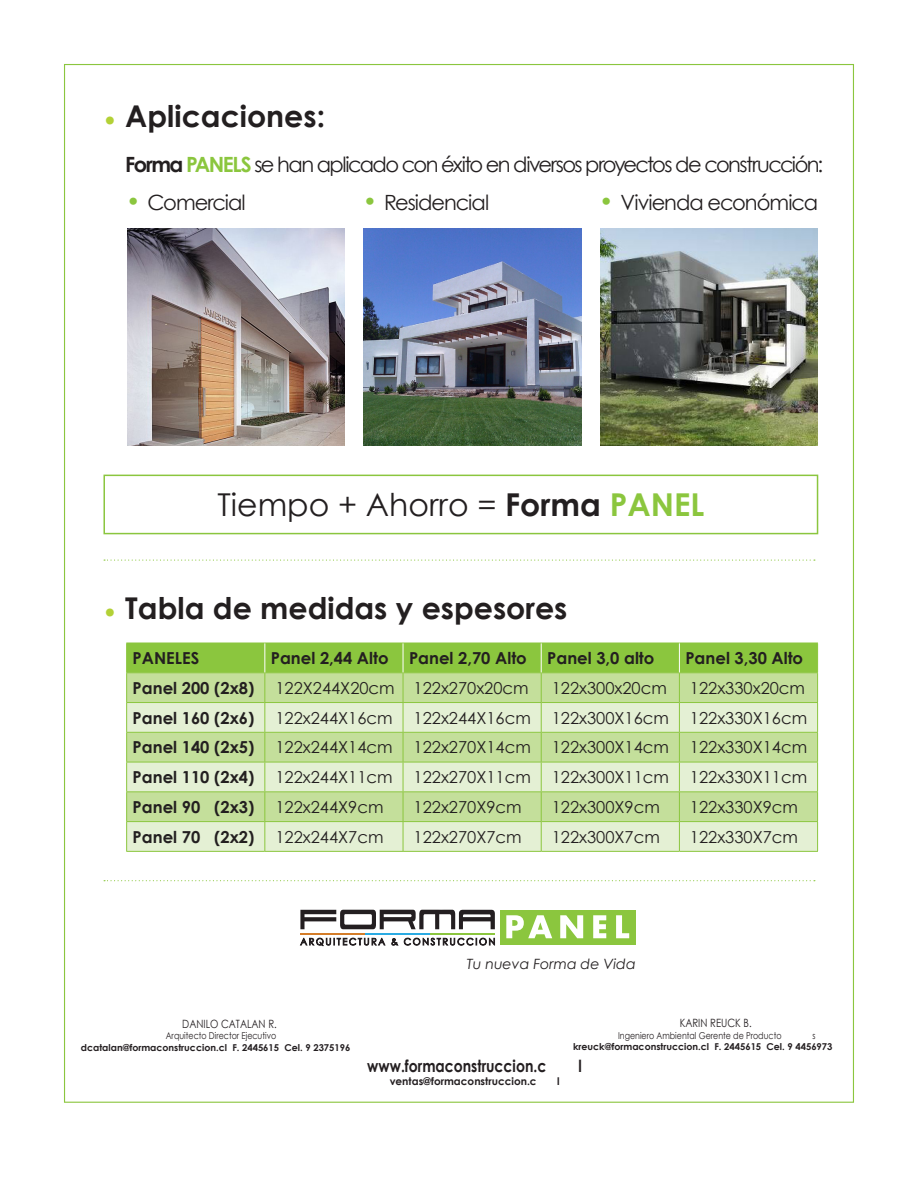
<style>
.page{position:relative;width:918px;height:1188px;background:#fff}
.page>*{position:absolute;margin:0;border:0;box-sizing:border-box;transform-origin:0 0}
.t1{font:31.5px "Century Gothic";color:#231f20}
.t2{font:700 30px "Century Gothic";color:#231f20}
.t3{font:21px "Century Gothic";letter-spacing:-.07em;color:#231f20}
.t4{font:21px "Century Gothic";letter-spacing:-.045em;color:#231f20}
.t5{font:21px "Century Gothic";letter-spacing:-.05em;color:#231f20}
.t6{font:700 16.8px "Century Gothic";color:#241f21;scale:.84 1}
.t7{font:16.5px "Century Gothic";color:#231f20}
.t8{font:700 16.5px "Century Gothic";color:#231f20}
.t9{font:italic 14.1px "Century Gothic";color:#231f20}
.t10{font:11.4px "Century Gothic";color:#241f21;scale:.84 1}
.t11{font:700 10.5px "Century Gothic";color:#241f21}
.t12{font:700 9.45px "Century Gothic";color:#241f21}
.t13{font:9.45px "Century Gothic";color:#241f21;scale:.84 1}
.s1{font-family:"Minion Pro";font-weight:400;color:#b3d136}
.s2{font-weight:700}
.s3{font-weight:700;color:#8bc63e}
.s4{font-weight:700;font-size:24px;color:#8bc63e}
</style>
<div class="page">
<div style="left:500px;top:910px;width:135px;height:35px;background:#8bc63e"></div>
<svg style="left:300px;top:910px;width:195px;height:19px"></svg>
<svg style="left:300px;top:938px;width:85px;height:8px"></svg>
<svg style="left:392px;top:938px;width:6px;height:7px"></svg>
<svg style="left:404px;top:938px;width:91px;height:7px"></svg>
<hr style="left:300px;top:933px;width:65px;height:1px;background:#d47d29">
<hr style="left:365px;top:933px;width:65px;height:1px;background:#2babe3">
<hr style="left:430px;top:933px;width:65px;height:1px;background:#8bc63e">
<svg style="left:506px;top:915px;width:123px;height:23px"></svg>
<div style="left:103px;top:475px;width:715px;height:59px;border:2px solid #8bc63e"></div>
<img style="left:127px;top:228px;width:218px;height:218px">
<img style="left:364px;top:228px;width:217px;height:218px">
<img style="left:600px;top:228px;width:218px;height:218px">
<hr style="left:126px;top:851px;width:139px;height:1px;background:#8bc63e">
<hr style="left:265px;top:851px;width:138px;height:1px;background:#8bc63e">
<hr style="left:403px;top:851px;width:138px;height:1px;background:#8bc63e">
<hr style="left:541px;top:851px;width:138px;height:1px;background:#8bc63e">
<hr style="left:679px;top:851px;width:139px;height:1px;background:#8bc63e">
<svg style="left:126px;top:643px;width:692px;height:208px;background:#c7e1a2"></svg>
<svg style="left:104px;top:880px;width:711px;height:1px"></svg>
<svg style="left:104px;top:560px;width:711px;height:1px"></svg>
<p class="t2" style="left:104px;top:97px;width:223px"><span class="s1">•</span> Aplicaciones:</p>
<p class="t3" style="left:125px;top:150px;width:700px"><span class="s2">Forma</span> <span class="s3">PANELS</span> se han aplicado con éxito en diversos proyectos de construcción:</p>
<p class="t4" style="left:126px;top:188px;width:121px"><span class="s4">•</span> Comercial</p>
<p class="t5" style="left:363px;top:188px;width:128px"><span class="s4">•</span> Residencial</p>
<p class="t4" style="left:599px;top:188px;width:220px"><span class="s4">•</span> Vivienda económica</p>
<p class="t1" style="left:218px;top:483px;width:488px">Tiempo + Ahorro = <span class="s2">Forma</span> <span class="s3">PANEL</span></p>
<p class="t2" style="left:104px;top:589px;width:465px"><span class="s1">•</span> Tabla de medidas y espesores</p>
<p class="t8" style="left:133px;top:648px;width:68px">PANELES</p>
<p class="t8" style="left:271px;top:648px;width:119px">Panel 2,44 Alto</p>
<p class="t8" style="left:409px;top:648px;width:119px">Panel 2,70 Alto</p>
<p class="t8" style="left:547px;top:648px;width:109px">Panel 3,0 alto</p>
<p class="t8" style="left:685px;top:648px;width:119px">Panel 3,30 Alto</p>
<p class="t8" style="left:133px;top:677px;width:123px">Panel 200 (2x8)</p>
<p class="t7" style="left:275px;top:676px;width:121px">122X244X20cm</p>
<p class="t7" style="left:414px;top:676px;width:117px">122x270x20cm</p>
<p class="t7" style="left:552px;top:676px;width:117px">122x300x20cm</p>
<p class="t7" style="left:690px;top:676px;width:117px">122x330x20cm</p>
<p class="t8" style="left:133px;top:707px;width:123px">Panel 160 (2x6)</p>
<p class="t7" style="left:275px;top:706px;width:119px">122x244X16cm</p>
<p class="t7" style="left:414px;top:706px;width:119px">122x244X16cm</p>
<p class="t7" style="left:552px;top:706px;width:119px">122x300X16cm</p>
<p class="t7" style="left:690px;top:706px;width:119px">122x330X16cm</p>
<p class="t8" style="left:133px;top:737px;width:123px">Panel 140 (2x5)</p>
<p class="t7" style="left:275px;top:736px;width:119px">122x244X14cm</p>
<p class="t7" style="left:414px;top:736px;width:119px">122x270X14cm</p>
<p class="t7" style="left:552px;top:736px;width:119px">122x300X14cm</p>
<p class="t7" style="left:690px;top:736px;width:119px">122x330X14cm</p>
<p class="t8" style="left:133px;top:767px;width:123px">Panel 110 (2x4)</p>
<p class="t7" style="left:275px;top:766px;width:119px">122x244X11cm</p>
<p class="t7" style="left:414px;top:766px;width:119px">122x270X11cm</p>
<p class="t7" style="left:552px;top:766px;width:119px">122x300X11cm</p>
<p class="t7" style="left:690px;top:766px;width:119px">122x330X11cm</p>
<p class="t8" style="left:133px;top:797px;width:123px">Panel 90 (2x3)</p>
<p class="t7" style="left:275px;top:795px;width:110px">122x244X9cm</p>
<p class="t7" style="left:414px;top:795px;width:110px">122x270X9cm</p>
<p class="t7" style="left:552px;top:795px;width:110px">122x300X9cm</p>
<p class="t7" style="left:690px;top:795px;width:110px">122x330X9cm</p>
<p class="t8" style="left:133px;top:826px;width:123px">Panel 70 (2x2)</p>
<p class="t7" style="left:275px;top:825px;width:110px">122x244X7cm</p>
<p class="t7" style="left:414px;top:825px;width:110px">122x270X7cm</p>
<p class="t7" style="left:552px;top:825px;width:110px">122x300X7cm</p>
<p class="t7" style="left:690px;top:825px;width:110px">122x330X7cm</p>
<p class="t9" style="left:467px;top:956px;width:170px">Tu nueva Forma de Vida</p>
<p class="t10" style="left:182px;top:1016px;width:114px">DANILO CATALAN R.</p>
<p class="t13" style="left:166px;top:1029px;width:133px">Arquitecto Director Ejecutivo</p>
<p class="t12" style="left:81px;top:1041px;width:271px">dcatalan@formaconstruccion.cl F. 2445615 Cel. 9 2375196</p>
<p class="t10" style="left:680px;top:1015px;width:87px">KARIN REUCK B.</p>
<p class="t13" style="left:618px;top:1029px;width:196px">Ingeniero Ambiental Gerente de Producto</p>
<p class="t13" style="left:812px;top:1029px;width:5px">s</p>
<p class="t12" style="left:573px;top:1041px;width:261px">kreuck@formaconstruccion.cl F. 2445615 Cel. 9 4456973</p>
<p class="t6" style="left:367px;top:1056px;width:215px">www.formaconstruccion.c</p>
<p class="t6" style="left:579px;top:1056px;width:6px">l</p>
<p class="t11" style="left:390px;top:1075px;width:148px">ventas@formaconstruccion.c</p>
<p class="t11" style="left:557px;top:1075px;width:4px">l</p>
</div>
